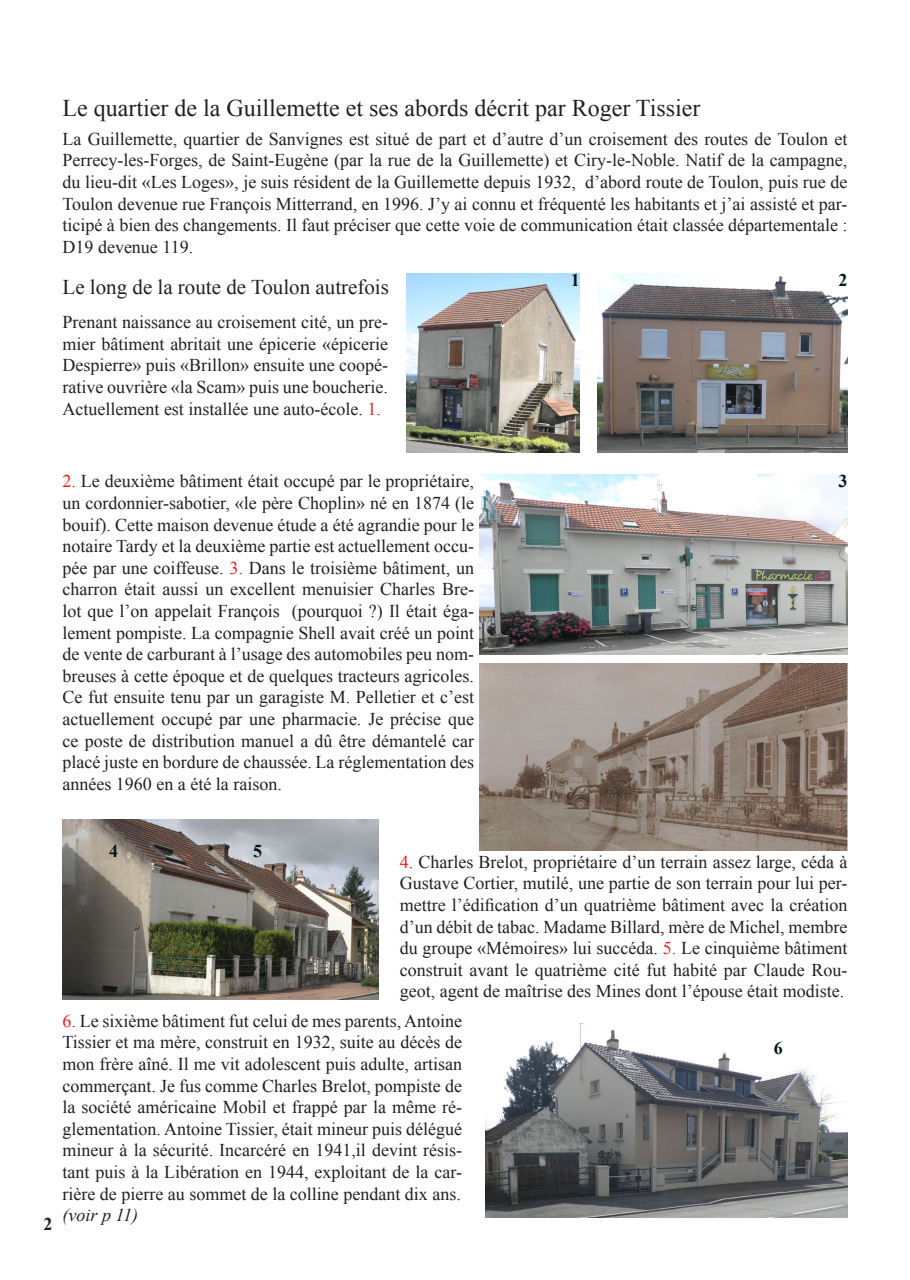
<style>
.page{position:relative;width:910px;height:1280px;background:#fff}
.page>*{position:absolute;margin:0;border:0;box-sizing:border-box;transform-origin:0 0}
.t1{font:24px "Times New Roman";color:#231f20}
.t2{font:21px "Times New Roman";color:#231f20}
.t3{font:18px/21.6px "Times New Roman";color:#231f20;text-align:justify}
.t4{font:italic 18px "Times New Roman";color:#231f20}
.t5{font:700 18px "Times New Roman";color:#02171b}
.t6{font:700 18px "Times New Roman";color:#231f20}
.s1{color:#f9171b}
</style>
<div class="page">
<img style="left:406px;top:273px;width:174px;height:180px">
<img style="left:598px;top:273px;width:249px;height:180px">
<img style="left:480px;top:475px;width:367px;height:179px">
<img style="left:63px;top:820px;width:315px;height:179px">
<img style="left:485px;top:1023px;width:362px;height:194px">
<img style="left:480px;top:663px;width:367px;height:187px">
<p class="t1" style="left:63px;top:91px;width:639px">Le quartier de la Guillemette et ses abords décrit par Roger Tissier</p>
<p class="t3" style="left:63px;top:128px;width:786px">La Guillemette, quartier de Sanvignes est situé de part et d’autre d’un croisement des routes de Toulon et Perrecy-les-Forges, de Saint-Eugène (par la rue de la Guillemette) et Ciry-le-Noble. Natif de la campagne, du lieu-dit «Les Loges», je suis résident de la Guillemette depuis 1932, d’abord route de Toulon, puis rue de Toulon devenue rue François Mitterrand, en 1996. J’y ai connu et fréquenté les habitants et j’ai assisté et par&shy;ticipé à bien des changements. Il faut préciser que cette voie de communication était classée départementale :<br>D19 devenue 119.</p>
<p class="t2" style="left:63px;top:273px;width:328px">Le long de la route de Toulon autrefois</p>
<p class="t3" style="left:63px;top:311px;width:327px">Prenant naissance au croisement cité, un pre&shy;mier bâtiment abritait une épicerie «épicerie Despierre» puis «Brillon» ensuite une coopé&shy;rative ouvrière «la Scam» puis une boucherie.<br>Actuellement est installée une auto-école. <span class="s1">1.</span></p>
<p class="t5" style="left:571px;top:267px;width:10px">1</p>
<p class="t5" style="left:838px;top:267px;width:10px">2</p>
<p class="t3" style="left:63px;top:470px;width:413px"><span class="s1">2.</span> Le deuxième bâtiment était occupé par le propriétaire, un cordonnier-sabotier, «le père Choplin» né en 1874 (le bouif). Cette maison devenue étude a été agrandie pour le notaire Tardy et la deuxième partie est actuellement occu&shy;pée par une coiffeuse. <span class="s1">3.</span> Dans le troisième bâtiment, un charron était aussi un excellent menuisier Charles Bre&shy;lot que l’on appelait François (pourquoi ?) Il était éga&shy;lement pompiste. La compagnie Shell avait créé un point de vente de carburant à l’usage des automobiles peu nom&shy;breuses à cette époque et de quelques tracteurs agricoles.<br>Ce fut ensuite tenu par un garagiste M. Pelletier et c’est actuellement occupé par une pharmacie. Je précise que ce poste de distribution manuel a dû être démantelé car placé juste en bordure de chaussée. La réglementation des années 1960 en a été la raison.</p>
<p class="t5" style="left:838px;top:469px;width:10px">3</p>
<p class="t6" style="left:43px;top:1211px;width:10px">2</p>
<p class="t5" style="left:109px;top:838px;width:10px">4</p>
<p class="t5" style="left:253px;top:838px;width:10px">5</p>
<p class="t3" style="left:400px;top:851px;width:449px"><span class="s1">4.</span> Charles Brelot, propriétaire d’un terrain assez large, céda à Gustave Cortier, mutilé, une partie de son terrain pour lui per&shy;mettre l’édification d’un quatrième bâtiment avec la création d’un débit de tabac. Madame Billard, mère de Michel, membre du groupe «Mémoires» lui succéda. <span class="s1">5.</span> Le cinquième bâtiment construit avant le quatrième cité fut habité par Claude Rou&shy;geot, agent de maîtrise des Mines dont l’épouse était modiste.</p>
<p class="t3" style="left:63px;top:1009px;width:401px"><span class="s1">6.</span> Le sixième bâtiment fut celui de mes parents, Antoine Tissier et ma mère, construit en 1932, suite au décès de mon frère aîné. Il me vit adolescent puis adulte, artisan commerçant. Je fus comme Charles Brelot, pompiste de la société américaine Mobil et frappé par la même ré&shy;glementation. Antoine Tissier, était mineur puis délégué mineur à la sécurité. Incarcéré en 1941,il devint résis&shy;tant puis à la Libération en 1944, exploitant de la car&shy;rière de pierre au sommet de la colline pendant dix ans.</p>
<p class="t4" style="left:63px;top:1203px;width:77px">(voir p 11)</p>
<p class="t5" style="left:774px;top:1035px;width:10px">6</p>
</div>
